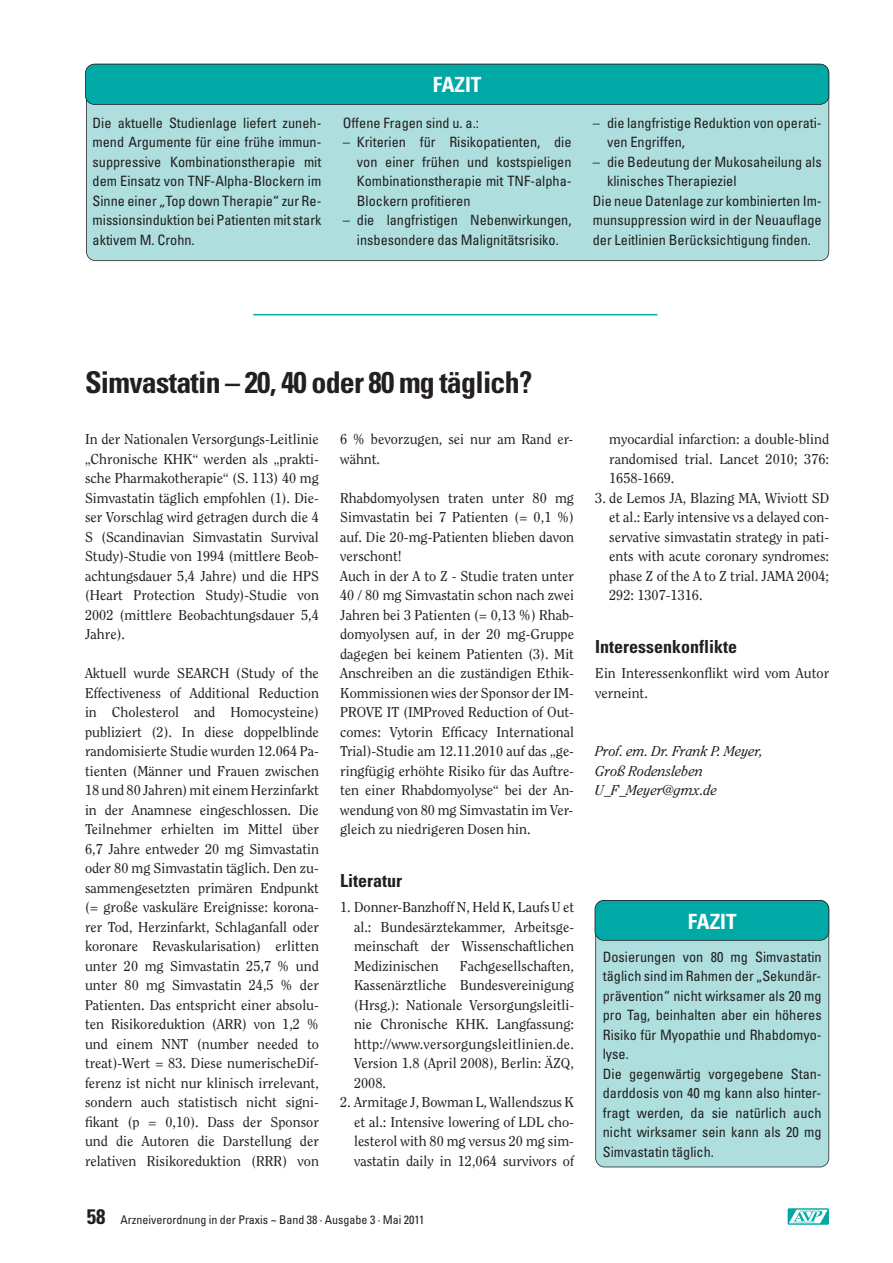
<style>
.page{position:relative;width:893px;height:1263px;background:#fff}
.page>*{position:absolute;margin:0;border:0;box-sizing:border-box;transform-origin:0 0}
.t1{font:700 condensed 30px "Univers";letter-spacing:-.025em;color:#231f20}
.t2{font:700 condensed 21px "Univers";color:#fff}
.t3{font:700 condensed 18px "Univers";color:#231f20}
.t4{font:14.25px/19.5px "Clearface";color:#231f20;text-align:justify}
.t5{font:condensed 14.25px/19.5px "Univers";color:#231f20;text-align:justify}
.t6{font:italic 14.25px/19.5px "Clearface";color:#231f20}
.t7{font:condensed 12px "Univers";color:#231f20}
.s1{font-weight:700;font-size:21px}
</style>
<div class="page">
<svg style="left:788px;top:1208px;width:41px;height:17px"></svg>
<svg style="left:789px;top:1210px;width:38px;height:13px"></svg>
<div style="left:87px;top:64px;width:742px;height:197px;background:#aedede;border-radius:9px"></div>
<div style="left:86px;top:64px;width:743px;height:197px;border:2px solid #231f20;border-radius:9px"></div>
<div style="left:85px;top:64px;width:744px;height:40px;background:#00a9a5;border-radius:9px"></div>
<div style="left:85px;top:64px;width:744px;height:41px;border:2px solid #231f20;border-radius:9px"></div>
<div style="left:596px;top:900px;width:233px;height:267px;background:#aedede;border-radius:9px"></div>
<div style="left:595px;top:900px;width:234px;height:267px;border:2px solid #231f20;border-radius:9px"></div>
<div style="left:595px;top:900px;width:234px;height:40px;background:#00a9a5;border-radius:9px"></div>
<div style="left:595px;top:900px;width:234px;height:41px;border:2px solid #231f20;border-radius:9px"></div>
<hr style="left:253px;top:314px;width:404px;height:1px;background:#00a9a5">
<h2 class="t2" style="left:433px;top:77px;width:50px">FAZIT</h2>
<p class="t5" style="left:93px;top:114px;width:230px">Die aktuelle Studienlage liefert zuneh&shy;mend Argumente für eine frühe immun&shy;suppressive Kombinationstherapie mit dem Einsatz von TNF-Alpha-Blockern im Sinne einer „Top down Therapie“ zur Re&shy;missionsinduktion bei Patienten mit stark aktivem M. Crohn.</p>
<p class="t5" style="left:343px;top:114px;width:138px">Offene Fragen sind u. a.:</p>
<p class="t5" style="left:357px;top:134px;width:216px;text-indent:-14px">– Kriterien für Risikopatienten, die von einer frühen und kostspieligen Kombinationstherapie mit TNF-alpha-Blockern profitieren</p>
<p class="t5" style="left:343px;top:212px;width:230px;text-align:center">– die langfristigen Nebenwirkungen, insbesondere das Malignitätsrisiko.</p>
<p class="t5" style="left:607px;top:114px;width:216px;text-indent:-14px">– die langfristige Reduktion von operati&shy;ven Engriffen,</p>
<p class="t5" style="left:593px;top:153px;width:230px">– die Bedeutung der Mukosaheilung als</p>
<p class="t5" style="left:607px;top:173px;width:131px">klinisches Therapieziel</p>
<p class="t5" style="left:593px;top:192px;width:230px">Die neue Datenlage zur kombinierten Im-</p>
<p class="t5" style="left:593px;top:212px;width:230px">munsuppression wird in der Neuauflage</p>
<p class="t5" style="left:593px;top:231px;width:220px">der Leitlinien Berücksichtigung finden.</p>
<h1 class="t1" style="left:85px;top:371px;width:449px">Simvastatin – 20, 40 oder 80 mg täglich?</h1>
<p class="t4" style="left:85px;top:430px;width:235px">In der Nationalen Versorgungs-Leitlinie „Chronische KHK“ werden als „prakti&shy;sche Pharmakotherapie“ (S. 113) 40 mg Simvastatin täglich empfohlen (1). Die&shy;ser Vorschlag wird getragen durch die 4<br>S (Scandinavian Simvastatin Survival Study)-Studie von 1994 (mittlere Beob&shy;achtungsdauer 5,4 Jahre) und die HPS (Heart Protection Study)-Studie von 2002 (mittlere Beobachtungsdauer 5,4<br>Jahre).</p>
<p class="t4" style="left:85px;top:664px;width:235px">Aktuell wurde SEARCH (Study of the Effectiveness of Additional Reduction in Cholesterol and Homocysteine) publiziert (2). In diese doppelblinde randomisierte Studie wurden 12.064 Pa&shy;tienten (Männer und Frauen zwischen 18 und 80 Jahren) mit einem Herzinfarkt in der Anamnese eingeschlossen. Die Teilnehmer erhielten im Mittel über 6,7 Jahre entweder 20 mg Simvastatin oder 80 mg Simvastatin täglich. Den zu&shy;sammengesetzten primären Endpunkt (= große vaskuläre Ereignisse: korona&shy;rer Tod, Herzinfarkt, Schlaganfall oder koronare Revaskularisation) erlitten unter 20 mg Simvastatin 25,7 % und unter 80 mg Simvastatin 24,5 % der Patienten. Das entspricht einer absolu&shy;ten Risikoreduktion (ARR) von 1,2 % und einem NNT (number needed to treat)-Wert = 83. Diese numerischeDif&shy;ferenz ist nicht nur klinisch irrelevant, sondern auch statistisch nicht signi&shy;fikant (p = 0,10). Dass der Sponsor und die Autoren die Darstellung der relativen Risikoreduktion (RRR) von</p>
<p class="t4" style="left:340px;top:430px;width:235px">6 % bevorzugen, sei nur am Rand er&shy;wähnt.</p>
<p class="t4" style="left:340px;top:489px;width:235px;text-align:left">Rhabdomyolysen traten unter 80 mg Simvastatin bei 7 Patienten (= 0,1 %) auf. Die 20-mg-Patienten blieben davon verschont!<br>Auch in der A to Z - Studie traten unter 40 / 80 mg Simvastatin schon nach zwei Jahren bei 3 Patienten (= 0,13 %) Rhab&shy;domyolysen auf, in der 20 mg-Gruppe dagegen bei keinem Patienten (3). Mit Anschreiben an die zuständigen Ethik-Kommissionen wies der Sponsor der IM-PROVE IT (IMProved Reduction of Out&shy;comes: Vytorin Efficacy International Trial)-Studie am 12.11.2010 auf das „ge&shy;ringfügig erhöhte Risiko für das Auftre&shy;ten einer Rhabdomyolyse“ bei der An&shy;wendung von 80 mg Simvastatin im Ver&shy;gleich zu niedrigeren Dosen hin.</p>
<p class="t3" style="left:340px;top:874px;width:63px">Literatur</p>
<p class="t4" style="left:354px;top:898px;width:222px;text-indent:-14px">1. Donner-Banzhoff N, Held K, Laufs U et al.: Bundesärztekammer, Arbeitsge&shy;meinschaft der Wissenschaftlichen Medizinischen</p>
<p class="t4" style="left:354px;top:957px;width:222px;text-indent:106px">Fachgesellschaften, Kassenärztliche Bundesvereinigung (Hrsg.): Nationale Versorgungsleitli&shy;nie Chronische KHK. Langfassung: http://www.versorgungsleitlinien.de.<br>Version 1.8 (April 2008), Berlin: ÄZQ, 2008.</p>
<p class="t4" style="left:354px;top:1093px;width:222px;text-indent:-14px">2. Armitage J, Bowman L, Wallendszus K et al.: Intensive lowering of LDL cho&shy;lesterol with 80 mg versus 20 mg sim&shy;vastatin daily in 12,064 survivors of</p>
<p class="t7" style="left:87px;top:1215px;width:339px"><span class="s1">58</span> Arzneiverordnung in der Praxis ~ Band 38 · Ausgabe 3 · Mai 2011</p>
<p class="t4" style="left:609px;top:430px;width:221px">myocardial infarction: a double-blind randomised trial. Lancet 2010; 376:<br>1658-1669.</p>
<p class="t4" style="left:609px;top:489px;width:222px;text-indent:-14px">3. de Lemos JA, Blazing MA, Wiviott SD et al.: Early intensive vs a delayed con&shy;servative simvastatin strategy in pati&shy;ents with acute coronary syndromes: phase Z of the A to Z trial. JAMA 2004; 292: 1307-1316.</p>
<p class="t3" style="left:595px;top:640px;width:143px">Interessenkonflikte</p>
<p class="t4" style="left:595px;top:664px;width:235px">Ein Interessenkonflikt wird vom Autor verneint.</p>
<p class="t6" style="left:595px;top:742px;width:169px">Prof. em. Dr. Frank P. Meyer,<br>Groß Rodensleben<br>U_F_Meyer@gmx.de</p>
<h2 class="t2" style="left:688px;top:914px;width:50px">FAZIT</h2>
<p class="t5" style="left:603px;top:948px;width:220px;text-align:left">Dosierungen von 80 mg Simvastatin täglich sind im Rahmen der „Sekundär&shy;prävention“ nicht wirksamer als 20 mg pro Tag, beinhalten aber ein höheres<br>Risiko für Myopathie und Rhabdomyo&shy;lyse.<br>Die gegenwärtig vorgegebene Stan&shy;darddosis von 40 mg kann also hinter&shy;fragt werden, da sie natürlich auch nicht wirksamer sein kann als 20 mg<br>Simvastatin täglich.</p>
</div>
